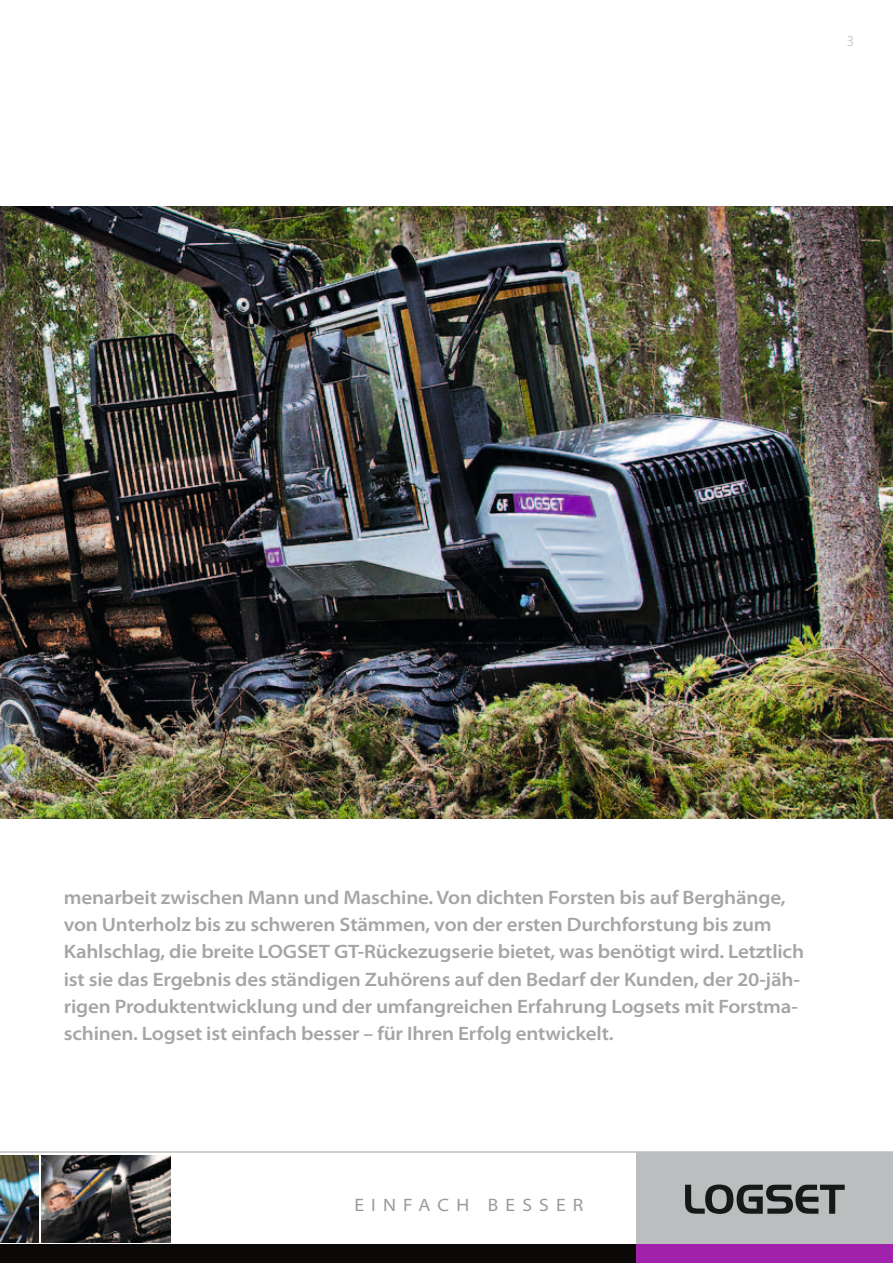
<style>
.page{position:relative;width:893px;height:1263px;background:#fff}
.page>*{position:absolute;margin:0;border:0;box-sizing:border-box;transform-origin:0 0}
.t1{font:600 semi-expanded 19.5px/27px "Myriad Pro";letter-spacing:-.01em;color:#a5a5a5}
.t2{font:semi-expanded 18px "Myriad Pro";letter-spacing:.4em;color:#9a9a99}
.t3{font:300 15px "Myriad Pro";color:#b1b1b1}
</style>
<div class="page">
<img style="left:0;top:206px;width:893px;height:612px">
<div style="left:637px;top:1152px;width:256px;height:111px;background:#bcbdbf"></div>
<svg style="left:685px;top:1184px;width:160px;height:30px"></svg>
<div style="left:0;top:1245px;width:637px;height:18px;background:#0a0908"></div>
<div style="left:637px;top:1245px;width:256px;height:18px;background:#9f21ac"></div>
<hr style="left:0;top:1151px;width:893px;height:2px;background:#bcbdbf">
<img style="left:0;top:1155px;width:39px;height:87px">
<img style="left:41px;top:1155px;width:130px;height:87px">
<p class="t3" style="left:847px;top:32px;width:9px">3</p>
<p class="t1" style="left:64px;top:884px;width:742px">menarbeit zwischen Mann und Maschine. Von dichten Forsten bis auf Berghänge, von Unterholz bis zu schweren Stämmen, von der ersten Durchforstung bis zum Kahlschlag, die breite LOGSET GT-Rückezugserie bietet, was benötigt wird. Letztlich ist sie das Ergebnis des ständigen Zuhörens auf den Bedarf der Kunden, der 20-jäh&shy;rigen Produktentwicklung und der umfangreichen Erfahrung Logsets mit Forstma&shy;schinen. Logset ist einfach besser – für Ihren Erfolg entwickelt.</p>
<p class="t2" style="left:354px;top:1194px;width:231px">EINFACH BESSER</p>
</div>
